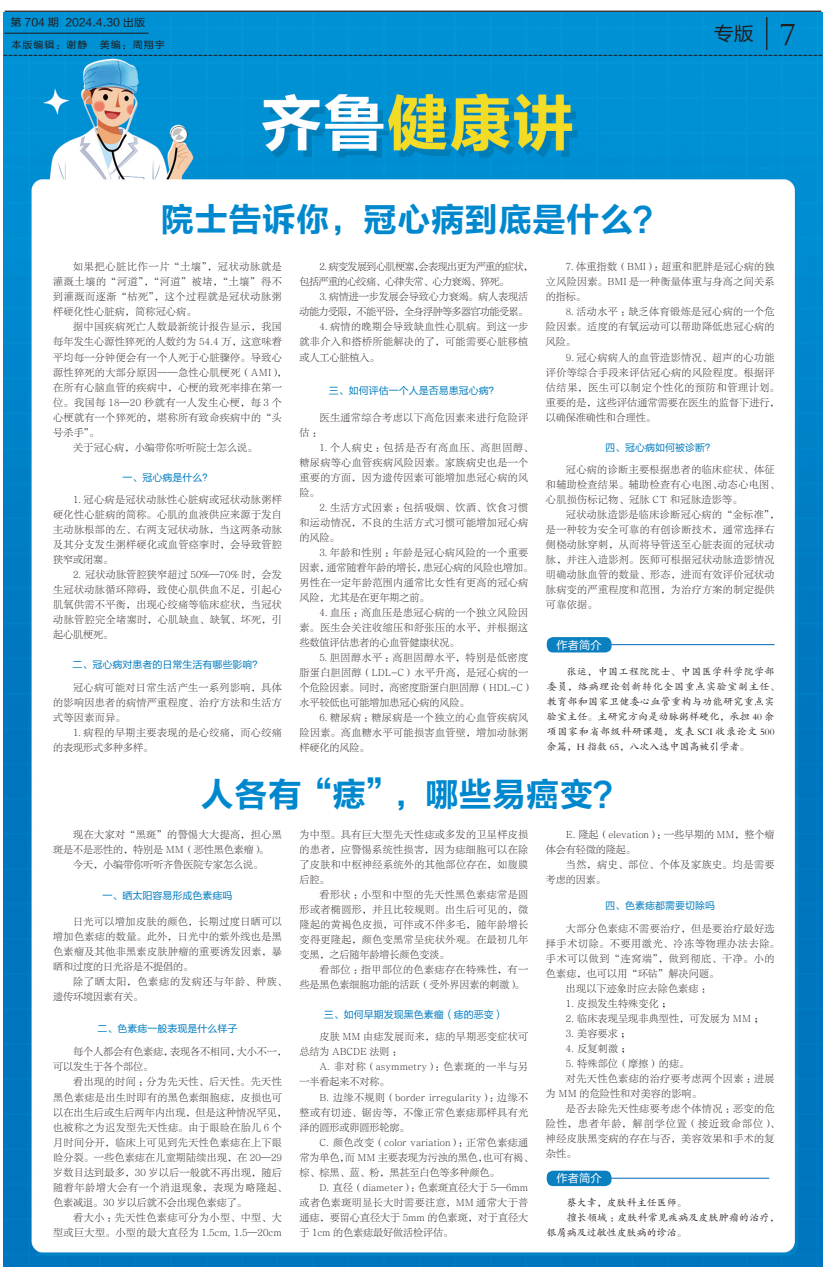
<style>
.page{position:relative;width:826px;height:1276px;background:#fff}
.page>*{position:absolute;margin:0;border:0;box-sizing:border-box;transform-origin:0 0}
.段落样式1{font:33.75px "FZLTCHJW GB1 0";color:#0088ce}
.t1{font:33.75px "FZBSK GBK1 0";color:#231916}
.t2{font:19px "FZLTHK GBK1 0";color:#231916;scale:1.05 1}
.段落样式1-2{font:11.25px "FZLTHJW GB1 0";color:#fff}
.t3{font:10.75px "FZLTHK GBK1 0";color:#231916;scale:1.05 1}
.段落样式1-3{font:10px/15px "FZLTSK GBK1 0";letter-spacing:.04em;color:#231916;text-align:justify}
.段落样式1-4{font:10px/15px "FZLTSK GBK1 0";color:#231916}
.段落样式1-5{font:10px/15px "FZKTK GBK1 0";letter-spacing:.035em;color:#231916}
.段落样式1-6{font:10px "FZLTHK GBK1 0";color:#007cbe}
.段落样式1-7{font:10px/15px "FZLTSK GBK1 0";letter-spacing:-.05em;color:#231916}
.段落样式1-8{font:10px/15px "FZLTSK GBK1 0";letter-spacing:.07em;color:#231916}
.段落样式1-9{font:10px/15px "FZKTK GBK1 0";letter-spacing:.015em;color:#231916}
.段落样式1-10{font:10px "FZLTSK GBK1 0";letter-spacing:.02em;color:#231916}
.段落样式1-11{font:10px/15px "FZLTSK GBK1 0";letter-spacing:.085em;color:#231916}
.t4{font:9.5px "FZLTHK GBK1 0";letter-spacing:.1em;color:#231916;scale:1.05 1}
</style>
<div class="page">
<img style="left:4px;top:12px;width:818px;height:1254px">
<hr style="left:5px;top:11px;width:816px;height:1px;background:#231916">
<hr style="left:4px;top:33px;width:145px;height:1px;background:#231916">
<hr style="left:766px;top:17px;width:1px;height:33px;background:#231916">
<svg style="left:4px;top:55px;width:818px;height:1px"></svg>
<hr style="left:547px;top:644px;width:227px;height:1px;background:#0069b7">
<div style="left:547px;top:637px;width:64px;height:15px;background:#0b80c1;border-radius:6px"></div>
<hr style="left:547px;top:1178px;width:222px;height:1px;background:#0069b7">
<div style="left:547px;top:1170px;width:64px;height:16px;background:#0b80c1;border-radius:6px"></div>
<p class="t3" style="left:11px;top:17px;width:130px">第 704 期 2024.4.30 出版</p>
<p class="t4" style="left:12px;top:39px;width:74px">本版编辑：谢静</p>
<p class="t4" style="left:100px;top:39px;width:63px">美编：周翔宇</p>
<p class="t2" style="left:714px;top:23px;width:40px">专版</p>
<p class="t1" style="left:779px;top:16px;width:18px">7</p>
<p class="段落样式1" style="left:161px;top:201px;width:508px">院士告诉你，冠心病到底是什么？</p>
<p class="段落样式1-3" style="left:53px;top:260px;width:230px;text-indent:20px">如果把心脏比作一片“土壤”，冠状动脉就是灌溉土壤的“河道”，“河道”被堵，“土壤”得不到灌溉而逐渐“枯死”，这个过程就是冠状动脉粥样硬化性心脏病，简称冠心病。</p>
<p class="段落样式1-3" style="left:53px;top:320px;width:235px;text-align:left;text-indent:20px">据中国疾病死亡人数最新统计报告显示，我国每年发生心源性猝死的人数约为 54.4 万，这意味着平均每一分钟便会有一个人死于心脏骤停。导致心源性猝死的大部分原因——急性心肌梗死（AMI），在所有心脑血管的疾病中，心梗的致死率排在第一位。我国每 18—20 秒就有一人发生心梗，每 3 个心梗就有一个猝死的，堪称所有致命疾病中的“头号杀手”。</p>
<p class="段落样式1-3" style="left:73px;top:440px;width:186px">关于冠心病，小编带你听听院士怎么说。</p>
<p class="段落样式1-6" style="left:122px;top:472px;width:91px">一、冠心病是什么？</p>
<p class="段落样式1-3" style="left:53px;top:492px;width:230px;text-indent:20px">1. 冠心病是冠状动脉性心脏病或冠状动脉粥样硬化性心脏病的简称。心肌的血液供应来源于发自主动脉根部的左、右两支冠状动脉，当这两条动脉及其分支发生粥样硬化或血管痉挛时，会导致管腔狭窄或闭塞。</p>
<p class="段落样式1-3" style="left:53px;top:567px;width:230px;text-indent:20px">2. 冠状动脉管腔狭窄超过 50%—70% 时，会发生冠状动脉循环障碍，致使心肌供血不足，引起心肌氧供需不平衡，出现心绞痛等临床症状，当冠状动脉管腔完全堵塞时，心肌缺血、缺氧、坏死，引起心肌梗死。</p>
<p class="段落样式1-6" style="left:72px;top:659px;width:192px">二、冠心病对患者的日常生活有哪些影响？</p>
<p class="段落样式1-3" style="left:53px;top:680px;width:230px;text-indent:20px">冠心病可能对日常生活产生一系列影响，具体的影响因患者的病情严重程度、治疗方法和生活方式等因素而异。</p>
<p class="段落样式1-3" style="left:53px;top:725px;width:230px;text-indent:20px">1. 病程的早期主要表现的是心绞痛，而心绞痛的表现形式多种多样。</p>
<p class="段落样式1-7" style="left:299px;top:260px;width:235px;text-indent:20px">2. 病变发展到心肌梗塞，会表现出更为严重的症状，包括严重的心绞痛、心律失常、心力衰竭、猝死。</p>
<p class="段落样式1-7" style="left:299px;top:290px;width:230px;text-align:right">3. 病情进一步发展会导致心力衰竭。病人表现活<br>动能力受限，不能平卧，全身浮肿等多器官功能受累。</p>
<p class="段落样式1-3" style="left:299px;top:320px;width:230px;text-indent:20px">4. 病情的晚期会导致缺血性心肌病。到这一步就非介入和搭桥所能解决的了，可能需要心脏移植或人工心脏植入。</p>
<p class="段落样式1-6" style="left:329px;top:385px;width:171px">三、如何评估一个人是否易患冠心病？</p>
<p class="段落样式1-3" style="left:299px;top:410px;width:230px;text-indent:20px">医生通常综合考虑以下高危因素来进行危险评估：</p>
<p class="段落样式1-3" style="left:299px;top:440px;width:235px;text-align:left;text-indent:20px">1. 个人病史：包括是否有高血压、高胆固醇、糖尿病等心血管疾病风险因素。家族病史也是一个重要的方面，因为遗传因素可能增加患冠心病的风险。</p>
<p class="段落样式1-3" style="left:299px;top:500px;width:230px;text-indent:20px">2. 生活方式因素：包括吸烟、饮酒、饮食习惯和运动情况，不良的生活方式习惯可能增加冠心病的风险。</p>
<p class="段落样式1-3" style="left:299px;top:545px;width:235px;text-align:left;text-indent:20px">3. 年龄和性别：年龄是冠心病风险的一个重要因素，通常随着年龄的增长，患冠心病的风险也增加。男性在一定年龄范围内通常比女性有更高的冠心病风险，尤其是在更年期之前。</p>
<p class="段落样式1-3" style="left:299px;top:605px;width:230px;text-indent:20px">4. 血压：高血压是患冠心病的一个独立风险因素。医生会关注收缩压和舒张压的水平，并根据这些数值评估患者的心血管健康状况。</p>
<p class="段落样式1-4" style="left:299px;top:650px;width:235px;text-indent:20px">5. 胆固醇水平：高胆固醇水平，特别是低密度脂蛋白胆固醇（LDL-C）水平升高，是冠心病的一个危险因素。同时，高密度脂蛋白胆固醇（HDL-C）水平较低也可能增加患冠心病的风险。</p>
<p class="段落样式1-3" style="left:299px;top:710px;width:230px;text-indent:20px">6. 糖尿病：糖尿病是一个独立的心血管疾病风险因素。高血糖水平可能损害血管壁，增加动脉粥样硬化的风险。</p>
<p class="段落样式1-3" style="left:546px;top:260px;width:230px;text-indent:20px">7. 体重指数（BMI）：超重和肥胖是冠心病的独立风险因素。BMI 是一种衡量体重与身高之间关系的指标。</p>
<p class="段落样式1-3" style="left:546px;top:305px;width:230px;text-indent:20px">8. 活动水平：缺乏体育锻炼是冠心病的一个危险因素。适度的有氧运动可以帮助降低患冠心病的风险。</p>
<p class="段落样式1-3" style="left:546px;top:350px;width:235px;text-align:left;text-indent:20px">9. 冠心病病人的血管造影情况、超声的心功能评价等综合手段来评估冠心病的风险程度。根据评估结果，医生可以制定个性化的预防和管理计划。重要的是，这些评估通常需要在医生的监督下进行，以确保准确性和合理性。</p>
<p class="段落样式1-6" style="left:605px;top:442px;width:111px">四、冠心病如何被诊断？</p>
<p class="段落样式1-3" style="left:546px;top:462px;width:235px;text-align:left;text-indent:20px">冠心病的诊断主要根据患者的临床症状、体征和辅助检查结果。辅助检查有心电图、动态心电图、心肌损伤标记物、冠脉 CT 和冠脉造影等。</p>
<p class="段落样式1-3" style="left:546px;top:507px;width:235px;text-align:left;text-indent:20px">冠状动脉造影是临床诊断冠心病的“金标准”，是一种较为安全可靠的有创诊断技术，通常选择右侧桡动脉穿刺，从而将导管送至心脏表面的冠状动脉，并注入造影剂。医师可根据冠状动脉造影情况明确动脉血管的数量、形态，进而有效评价冠状动脉病变的严重程度和范围，为治疗方案的制定提供可靠依据。</p>
<p class="段落样式1-2" style="left:556px;top:639px;width:46px">作者简介</p>
<p class="段落样式1-5" style="left:547px;top:664px;width:234px;text-indent:20px">张运，中国工程院院士、中国医学科学院学部委员，络病理论创新转化全国重点实验室副主任、教育部和国家卫健委心血管重构与功能研究重点实验室主任。主研究方向是动脉粥样硬化，承担 40 余项国家和省部级科研课题，发表 SCI 收录论文 500余篇，H 指数 65，八次入选中国高被引学者。</p>
<p class="段落样式1" style="left:200px;top:776px;width:428px">人各有“痣”，哪些易癌变？</p>
<p class="段落样式1-4" style="left:53px;top:827px;width:230px;text-indent:20px">现在大家对“黑斑”的警惕大大提高，担心黑斑是不是恶性的，特别是 MM（恶性黑色素瘤）。</p>
<p class="段落样式1-4" style="left:73px;top:857px;width:191px">今天，小编带你听听齐鲁医院专家怎么说。</p>
<p class="段落样式1-6" style="left:102px;top:890px;width:131px">一、晒太阳容易形成色素痣吗</p>
<p class="段落样式1-3" style="left:53px;top:914px;width:230px;text-indent:20px">日光可以增加皮肤的颜色，长期过度日晒可以增加色素痣的数量。此外，日光中的紫外线也是黑色素瘤及其他非黑素皮肤肿瘤的重要诱发因素，暴晒和过度的日光浴是不提倡的。</p>
<p class="段落样式1-11" style="left:53px;top:974px;width:235px;text-indent:20px">除了晒太阳，色素痣的发病还与年龄、种族、遗传环境因素有关。</p>
<p class="段落样式1-6" style="left:97px;top:1023px;width:141px">二、色素痣一般表现是什么样子</p>
<p class="段落样式1-4" style="left:53px;top:1044px;width:235px;text-indent:20px">每个人都会有色素痣，表现各不相同，大小不一，可以发生于各个部位。</p>
<p class="段落样式1-3" style="left:53px;top:1074px;width:235px;text-align:left;text-indent:20px">看出现的时间：分为先天性、后天性。先天性黑色素痣是出生时即有的黑色素细胞痣，皮损也可以在出生后或生后两年内出现，但是这种情况罕见，也被称之为迟发型先天性痣。由于眼睑在胎儿 6 个月时间分开，临床上可见到先天性色素痣在上下眼睑分裂。一些色素痣在儿童期陆续出现，在 20—29岁数目达到最多，30 岁以后一般就不再出现，随后随着年龄增大会有一个消退现象，表现为略隆起、色素减退。30 岁以后就不会出现色素痣了。</p>
<p class="段落样式1-3" style="left:53px;top:1209px;width:230px;text-align:right">看大小：先天性色素痣可分为小型、中型、大<br>型或巨大型。小型的最大直径为 1.5cm, 1.5—20cm</p>
<p class="段落样式1-4" style="left:546px;top:827px;width:230px;text-indent:20px">E. 隆起（elevation）：一些早期的 MM，整个瘤体会有轻微的隆起。</p>
<p class="段落样式1-3" style="left:546px;top:857px;width:230px;text-indent:20px">当然，病史、部位、个体及家族史。均是需要考虑的因素。</p>
<p class="段落样式1-6" style="left:605px;top:900px;width:111px">四、色素痣都需要切除吗</p>
<p class="段落样式1-8" style="left:546px;top:921px;width:235px;text-indent:20px">大部分色素痣不需要治疗，但是要治疗最好选择手术切除。不要用激光、冷冻等物理办法去除。手术可以做到“连窝端”，做到彻底、干净。小的色素痣，也可以用“环钻”解决问题。</p>
<p class="段落样式1-10" style="left:566px;top:983px;width:147px">出现以下迹象时应去除色素痣：</p>
<p class="段落样式1-10" style="left:566px;top:998px;width:107px">1. 皮损发生特殊变化；</p>
<p class="段落样式1-10" style="left:566px;top:1013px;width:199px">2. 临床表现呈现非典型性，可发展为 MM ；</p>
<p class="段落样式1-3" style="left:566px;top:1026px;width:66px">3. 美容要求；</p>
<p class="段落样式1-3" style="left:566px;top:1041px;width:66px">4. 反复刺激；</p>
<p class="段落样式1-3" style="left:566px;top:1056px;width:125px">5. 特殊部位（摩擦）的痣。</p>
<p class="段落样式1-3" style="left:546px;top:1071px;width:230px;text-indent:20px">对先天性色素痣的治疗要考虑两个因素：进展为 MM 的危险性和对美容的影响。</p>
<p class="段落样式1-3" style="left:546px;top:1101px;width:235px;text-align:left;text-indent:20px">是否去除先天性痣要考虑个体情况：恶变的危险性，患者年龄，解剖学位置（接近致命部位）、神经皮肤黑变病的存在与否，美容效果和手术的复杂性。</p>
<p class="段落样式1-3" style="left:299px;top:827px;width:230px">为中型。具有巨大型先天性痣或多发的卫星样皮损的患者，应警惕系统性损害，因为痣细胞可以在除了皮肤和中枢神经系统外的其他部位存在，如腹膜后腔。</p>
<p class="段落样式1-3" style="left:299px;top:887px;width:230px;text-indent:20px">看形状：小型和中型的先天性黑色素痣常是圆形或者椭圆形，并且比较规则。出生后可见的，微隆起的黄褐色皮损，可伴或不伴多毛，随年龄增长变得更隆起，颜色变黑常呈疣状外观。在最初几年变黑，之后随年龄增长颜色变淡。</p>
<p class="段落样式1-4" style="left:299px;top:962px;width:230px;text-indent:20px">看部位：指甲部位的色素痣存在特殊性，有一些是黑色素细胞功能的活跃（受外界因素的刺激）。</p>
<p class="段落样式1-6" style="left:324px;top:1009px;width:181px">三、如何早期发现黑色素瘤（痣的恶变）</p>
<p class="段落样式1-3" style="left:299px;top:1029px;width:230px;text-indent:20px">皮肤 MM 由痣发展而来，痣的早期恶变症状可总结为 ABCDE 法则：</p>
<p class="段落样式1-4" style="left:299px;top:1059px;width:230px;text-indent:20px">A. 非对称（asymmetry）：色素斑的一半与另一半看起来不对称。</p>
<p class="段落样式1-3" style="left:299px;top:1089px;width:230px;text-indent:20px">B. 边缘不规则（border irregularity）：边缘不整或有切迹、锯齿等，不像正常色素痣那样具有光泽的圆形或卵圆形轮廓。</p>
<p class="段落样式1-4" style="left:299px;top:1134px;width:235px;text-indent:20px">C. 颜色改变（color variation）：正常色素痣通常为单色，而 MM 主要表现为污浊的黑色，也可有褐、棕、棕黑、蓝、粉，黑甚至白色等多种颜色。</p>
<p class="段落样式1-3" style="left:299px;top:1179px;width:230px;text-indent:20px">D. 直径（diameter）：色素斑直径大于 5—6mm或者色素斑明显长大时需要注意，MM 通常大于普通痣，要留心直径大于 5mm 的色素斑，对于直径大于 1cm 的色素痣最好做活检评估。</p>
<p class="段落样式1-2" style="left:556px;top:1172px;width:46px">作者简介</p>
<p class="段落样式1-9" style="left:567px;top:1195px;width:122px">蔡大幸，皮肤科主任医师。</p>
<p class="段落样式1-9" style="left:547px;top:1210px;width:234px;text-indent:20px">擅长领域：皮肤科常见疾病及皮肤肿瘤的治疗，银屑病及过敏性皮肤病的诊治。</p>
</div>
